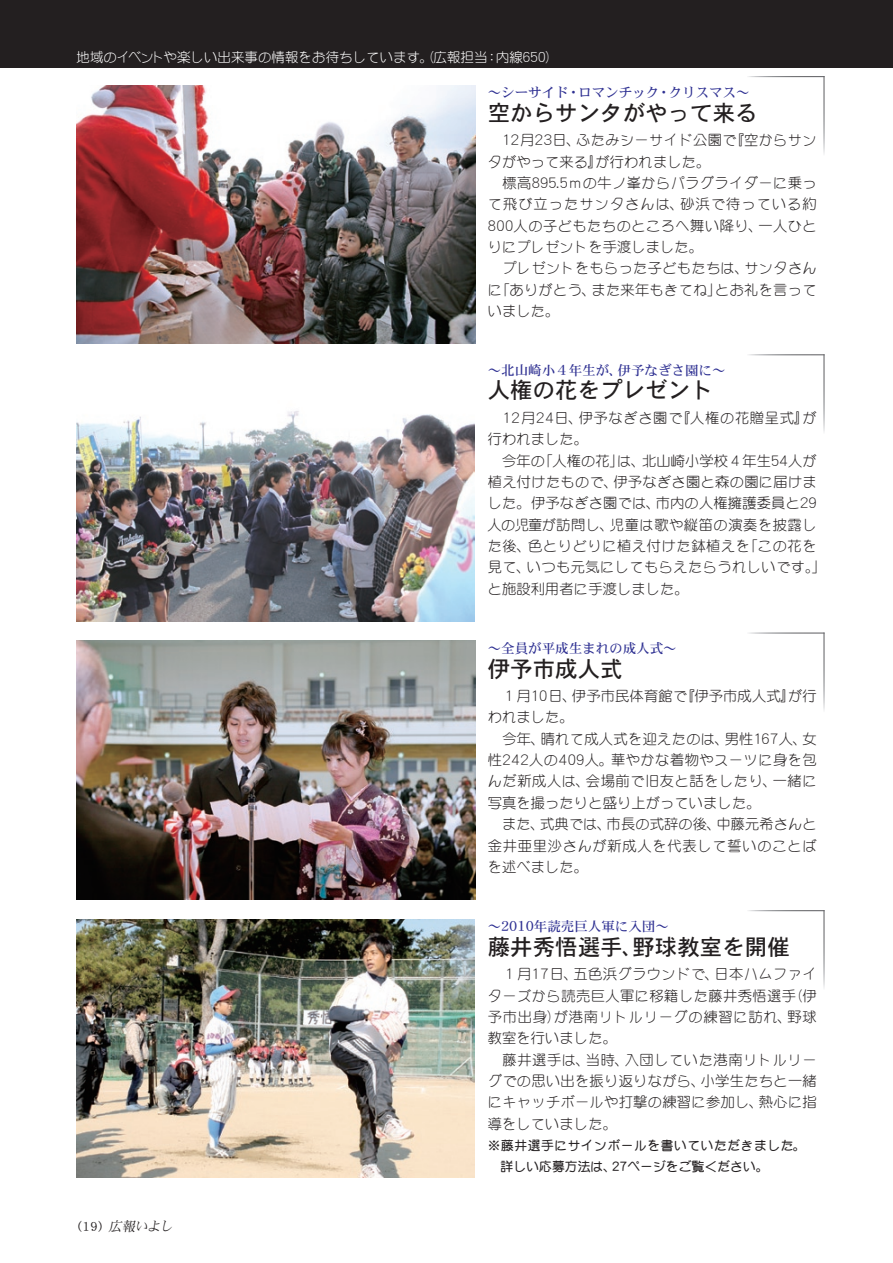
<style>
.page{position:relative;width:893px;height:1263px;background:#fff}
.page>*{position:absolute;margin:0;border:0;box-sizing:border-box;transform-origin:0 0}
.t1{font:22.5px "DFHS Gothic Std W5";color:#231f20}
.t2{font:14.25px/21.3px "DF Maru Gothic Std W3";letter-spacing:.02em;color:#231f20}
.t3{font:14.25px/21.3px "DF Maru Gothic Std W3";letter-spacing:.04em;color:#231f20}
.t4{font:14.25px/21.3px "DF Maru Gothic Std W3";letter-spacing:.05em;color:#231f20}
.t5{font:14.25px "DF Maru Gothic Std W3";letter-spacing:.07em;color:#231f20}
.t6{font:14.25px "DF Maru Gothic Std W3";letter-spacing:.045em;color:#231f20}
.t7{font:14.25px "DF Maru Gothic Std W3";letter-spacing:-.04em;color:#231f20}
.t8{font:13.5px "DFHS Mincho Std W5";color:#2e3092}
.t9{font:13.5px "DF Maru Gothic Std W3";color:#fff}
.t10{font:italic 13.5px "DFHS Mincho Std W3";color:#231f20}
.t11{font:12.75px/21.3px "DF Maru Gothic Std W7";letter-spacing:.045em;color:#231f20}
.t12{font:12.75px "DF Maru Gothic Std W7";letter-spacing:.01em;color:#231f20}
.s1{font-style:normal;font-size:13.8px}
</style>
<div class="page">
<div style="left:0;top:0;width:893px;height:68px;background:#231f20"></div>
<img style="left:77px;top:411px;width:398px;height:210px">
<img style="left:77px;top:641px;width:398px;height:258px">
<img style="left:77px;top:919px;width:398px;height:259px">
<img style="left:77px;top:85px;width:398px;height:259px">
<p class="t9" style="left:77px;top:50px;width:413px">地域のイベントや楽しい出来事の情報をお待ちしています。（広報担当</p>
<p class="t9" style="left:496px;top:50px;width:28px">内線</p>
<p class="t9" style="left:545px;top:50px;width:15px">(</p>
<p class="t9" style="left:520px;top:50px;width:30px">６５０</p>
<p class="t9" style="left:485px;top:50px;width:15px">：</p>
<p class="t8" style="left:488px;top:85px;width:263px">～シーサイド・ロマンチック・クリスマス~</p>
<h1 class="t1" style="left:488px;top:101px;width:271px">空からサンタがやって来る</h1>
<p class="t2" style="left:730px;top:129px;width:88px">『空からサン</p>
<p class="t2" style="left:576px;top:129px;width:162px">ふたみシーサイド公園で</p>
<p class="t2" style="left:499px;top:129px;width:37px">１２月</p>
<p class="t2" style="left:552px;top:129px;width:29px">日、</p>
<p class="t2" style="left:532px;top:129px;width:24px">２３</p>
<p class="t2" style="left:568px;top:151px;width:250px;text-indent:-80px">タがやって来る』<br>ｍの牛ノ峯からパラグライダーに乗っ</p>
<p class="t2" style="left:596px;top:151px;width:116px">が行われました。</p>
<p class="t2" style="left:488px;top:172px;width:45px">　標高</p>
<p class="t2" style="left:529px;top:172px;width:44px">８９５．５</p>
<p class="t5" style="left:488px;top:197px;width:198px">て飛び立ったサンタさんは、</p>
<p class="t5" style="left:680px;top:197px;width:138px">砂浜で待っている約</p>
<p class="t2" style="left:514px;top:215px;width:250px">人の子どもたちのところへ舞い降り、</p>
<p class="t2" style="left:758px;top:215px;width:60px">一人ひと</p>
<p class="t2" style="left:485px;top:215px;width:220px">８００<br>りにプレゼントを手渡しました。</p>
<p class="t2" style="left:715px;top:257px;width:103px;text-indent:-227px">　プレゼントをもらった子どもたちは、<br>とお礼を言って</p>
<p class="t2" style="left:744px;top:257px;width:74px">サンタさん</p>
<p class="t2" style="left:488px;top:279px;width:109px">「にありがとう、いました。</p>
<p class="t2" style="left:591px;top:279px;width:132px">また来年もきてね」</p>
<p class="t8" style="left:617px;top:363px;width:110px">伊予なぎさ園に~</p>
<p class="t8" style="left:488px;top:363px;width:136px">～北山崎小４年生が、</p>
<h1 class="t1" style="left:488px;top:378px;width:226px">人権の花をプレゼント</h1>
<p class="t6" style="left:579px;top:410px;width:105px">伊予なぎさ園で</p>
<p class="t6" style="left:676px;top:410px;width:142px">『人権の花贈呈式が』</p>
<p class="t2" style="left:488px;top:407px;width:102px;text-indent:12px">１２月<br>行われました。</p>
<p class="t2" style="left:533px;top:407px;width:51px">２４日、</p>
<p class="t2" style="left:488px;top:450px;width:59px">　今年の</p>
<p class="t2" style="left:642px;top:450px;width:131px">北山崎小学校４年生</p>
<p class="t2" style="left:788px;top:450px;width:30px">人が</p>
<p class="t2" style="left:539px;top:450px;width:108px">「人権の花は」、</p>
<p class="t2" style="left:768px;top:450px;width:24px">５４</p>
<p class="t2" style="left:613px;top:471px;width:205px">伊予なぎさ園と森の園に届けま</p>
<p class="t2" style="left:488px;top:471px;width:131px">植え付けたもので、</p>
<p class="t3" style="left:610px;top:492px;width:208px;text-indent:-122px">した。伊予なぎさ園では、<br>児童は歌や縦笛の演奏を披露し</p>
<p class="t2" style="left:656px;top:492px;width:146px">市内の人権擁護委員と</p>
<p class="t2" style="left:797px;top:492px;width:24px">２９</p>
<p class="t7" style="left:487px;top:517px;width:128px">人の児童が訪問し、</p>
<p class="t3" style="left:528px;top:535px;width:223px">色とりどりに植え付けた鉢植えを</p>
<p class="t2" style="left:527px;top:535px;width:301px;text-indent:-39px">た後、<br>いつも元気にしてもらえたらうれしいです「。</p>
<p class="t2" style="left:743px;top:535px;width:75px">「この花を</p>
<p class="t2" style="left:488px;top:556px;width:202px">見て、<br>と施設利用者に手渡しました。</p>
<p class="t8" style="left:488px;top:641px;width:190px">～全員が平成生まれの成人式~</p>
<h1 class="t1" style="left:488px;top:656px;width:136px">伊予市成人式</h1>
<p class="t2" style="left:788px;top:685px;width:30px">が行</p>
<p class="t2" style="left:572px;top:685px;width:117px">伊予市民体育館で</p>
<p class="t2" style="left:680px;top:685px;width:116px">『伊予市成人式』</p>
<p class="t2" style="left:488px;top:685px;width:88px">　１月<br>われました。</p>
<p class="t2" style="left:548px;top:685px;width:29px">日、</p>
<p class="t2" style="left:528px;top:685px;width:24px">１０</p>
<p class="t2" style="left:488px;top:728px;width:59px">　今年、</p>
<p class="t2" style="left:725px;top:728px;width:30px">男性</p>
<p class="t2" style="left:541px;top:728px;width:190px">晴れて成人式を迎えたのは、</p>
<p class="t2" style="left:779px;top:728px;width:29px">人、</p>
<p class="t2" style="left:802px;top:728px;width:16px">女</p>
<p class="t2" style="left:751px;top:728px;width:32px">１６７</p>
<p class="t2" style="left:585px;top:749px;width:233px">人。華やかな着物やスーツに身を包</p>
<p class="t2" style="left:488px;top:749px;width:16px">性</p>
<p class="t2" style="left:529px;top:749px;width:30px">人の</p>
<p class="t2" style="left:499px;top:749px;width:34px">２４２</p>
<p class="t2" style="left:556px;top:749px;width:33px">４０９</p>
<p class="t2" style="left:488px;top:770px;width:104px">んだ新成人は、</p>
<p class="t2" style="left:488px;top:792px;width:274px">写真を撮ったりと盛り上がっていました。</p>
<p class="t2" style="left:716px;top:813px;width:102px">中藤元希さんと</p>
<p class="t3" style="left:586px;top:770px;width:192px">会場前で旧友と話をしたり、</p>
<p class="t2" style="left:773px;top:770px;width:45px">一緒に</p>
<p class="t2" style="left:540px;top:813px;width:73px">式典では、</p>
<p class="t2" style="left:607px;top:813px;width:116px">市長の式辞の後、</p>
<p class="t4" style="left:488px;top:813px;width:330px">　また、<br>金井亜里沙さんが新成人を代表して誓いのことばを述べました。</p>
<p class="t8" style="left:534px;top:919px;width:136px">年読売巨人軍に入団~</p>
<p class="t8" style="left:498px;top:919px;width:40px">２０１０</p>
<p class="t8" style="left:488px;top:919px;width:15px">～</p>
<h1 class="t1" style="left:488px;top:935px;width:304px">藤井秀悟選手野球教室を開催</h1>
<h1 class="t1" style="left:622px;top:935px;width:24px">、</h1>
<p class="t2" style="left:574px;top:963px;width:147px">五色浜グラウンドで、</p>
<p class="t2" style="left:488px;top:963px;width:45px">　１月</p>
<p class="t2" style="left:529px;top:963px;width:50px">１７日、</p>
<p class="t2" style="left:715px;top:963px;width:104px">日本ハムファイ</p>
<p class="t2" style="left:788px;top:985px;width:31px;text-indent:-300px">ターズから読売巨人軍に移籍した藤井秀悟選手<br>野球</p>
<p class="t2" style="left:788px;top:985px;width:30px">（伊</p>
<p class="t4" style="left:554px;top:1006px;width:239px">が港南リトルリーグの練習に訪れ、</p>
<p class="t2" style="left:488px;top:1006px;width:131px">予市出身）<br>教室を行いました。</p>
<p class="t3" style="left:625px;top:1049px;width:193px">入団していた港南リトルリー</p>
<p class="t2" style="left:488px;top:1049px;width:104px">　藤井選手は、</p>
<p class="t2" style="left:586px;top:1049px;width:44px">当時、</p>
<p class="t2" style="left:488px;top:1070px;width:219px">グでの思い出を振り返りながら、</p>
<p class="t2" style="left:701px;top:1070px;width:118px">小学生たちと一緒</p>
<p class="t10" style="left:78px;top:1219px;width:99px"><span class="s1">( 1 9 )</span> 広報いよし</p>
<p class="t2" style="left:488px;top:1091px;width:277px">にキャッチボールや打撃の練習に参加し、導をしていました。</p>
<p class="t11" style="left:627px;top:1134px;width:180px;text-indent:-140px">※藤井選手にサインボールを書いていただきました。ページをご覧ください。</p>
<p class="t2" style="left:759px;top:1091px;width:59px">熱心に指</p>
<p class="t12" style="left:488px;top:1159px;width:129px">　詳しい応募方法は、</p>
<p class="t11" style="left:609px;top:1155px;width:22px">２７</p>
</div>
